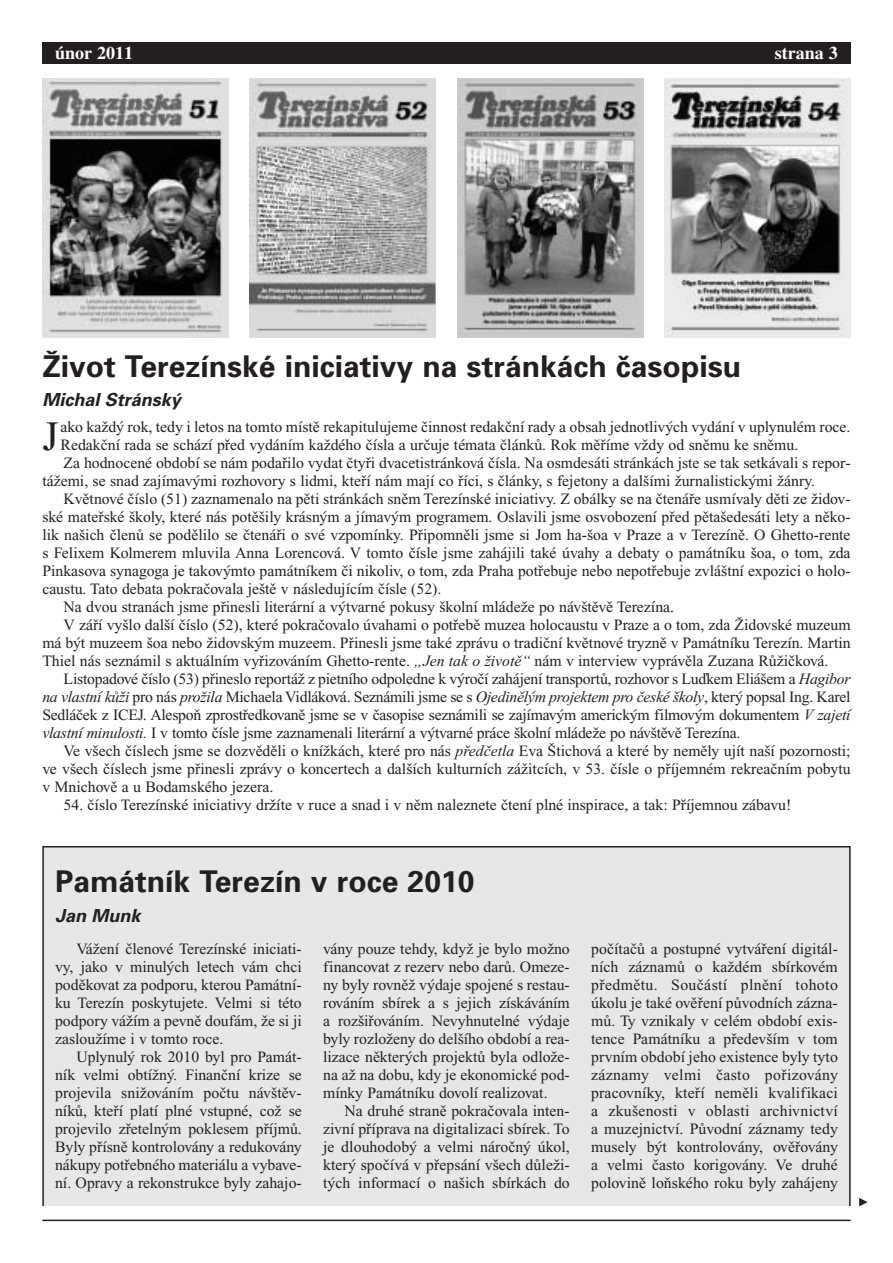
<style>
.page{position:relative;width:893px;height:1263px;background:#fff}
.page>*{position:absolute;margin:0;border:0;box-sizing:border-box;transform-origin:0 0}
.t1{font:41.7px "Times New Roman MTCE";color:#231f1f}
.t2{font:700 30px "Univers CE";color:#231f1f}
.t3{font:italic 700 18px "Univers CE";color:#231f1f}
.t4{font:700 18px "Times CE";color:#fff}
.t5{font:15.75px/18px "Times New Roman MTCE";color:#231f1f;text-align:justify}
.s1{font-style:italic}
</style>
<div class="page">
<div style="left:42px;top:846px;width:809px;height:376px;background:#e6e7e8"></div>
<div style="left:42px;top:43px;width:808px;height:21px;background:#231f1f"></div>
<svg style="left:859px;top:1198px;width:8px;height:8px"></svg>
<img style="left:42px;top:78px;width:187px;height:260px">
<img style="left:249px;top:78px;width:186px;height:260px">
<img style="left:457px;top:78px;width:186px;height:260px">
<img style="left:664px;top:78px;width:186px;height:260px">
<div style="left:19px;top:1206px;width:831px;height:12px;background:#fff"></div>
<p class="t4" style="left:55px;top:46px;width:79px">únor 2011</p>
<p class="t4" style="left:774px;top:46px;width:64px">strana 3</p>
<h2 class="t2" style="left:42px;top:355px;width:700px">Život Terezínské iniciativy na stránkách časopisu</h2>
<p class="t3" style="left:42px;top:393px;width:140px">Michal Stránský</p>
<h1 class="t1" style="left:42px;top:421px;width:18px">J</h1>
<p class="t5" style="left:61px;top:420px;width:791px">ako každý rok, tedy i letos na tomto místě rekapitulujeme činnost redakční rady a obsah jednotlivých vydání v uplynulém roce.</p>
<p class="t5" style="left:61px;top:438px;width:739px">Redakční rada se schází před vydáním každého čísla a určuje témata článků. Rok měříme vždy od sněmu ke sněmu.</p>
<p class="t5" style="left:64px;top:456px;width:788px">Za hodnocené období se nám podařilo vydat čtyři dvacetistránková čísla. Na osmdesáti stránkách jste se tak setkávali s repor-</p>
<p class="t5" style="left:42px;top:474px;width:774px">tážemi, se snad zajímavými rozhovory s lidmi, kteří nám mají co říci, s články, s fejetony a dalšími žurnalistickými žánry.</p>
<p class="t5" style="left:64px;top:492px;width:788px">Květnové číslo (51) zaznamenalo na pěti stránkách sněm Terezínské iniciativy. Z obálky se na čtenáře usmívaly děti ze židov-</p>
<p class="t5" style="left:42px;top:510px;width:809px">ské mateřské školy, které nás potěšily krásným a jímavým programem. Oslavili jsme osvobození před pětašedesáti lety a něko-</p>
<p class="t5" style="left:42px;top:528px;width:809px">lik našich členů se podělilo se čtenáři o své vzpomínky. Připomněli jsme si Jom ha-šoa v Praze a v Terezíně. O Ghetto-rente</p>
<p class="t5" style="left:42px;top:546px;width:809px">s Felixem Kolmerem mluvila Anna Lorencová. V tomto čísle jsme zahájili také úvahy a debaty o památníku šoa, o tom, zda</p>
<p class="t5" style="left:42px;top:564px;width:809px">Pinkasova synagoga je takovýmto památníkem či nikoliv, o tom, zda Praha potřebuje nebo nepotřebuje zvláštní expozici o holo-</p>
<p class="t5" style="left:42px;top:582px;width:400px">caustu. Tato debata pokračovala ještě v následujícím čísle (52).</p>
<p class="t5" style="left:64px;top:600px;width:612px">Na dvou stranách jsme přinesli literární a výtvarné pokusy školní mládeže po návštěvě Terezína.</p>
<p class="t5" style="left:64px;top:618px;width:788px">V září vyšlo další číslo (52), které pokračovalo úvahami o potřebě muzea holocaustu v Praze a o tom, zda Židovské muzeum</p>
<p class="t5" style="left:42px;top:636px;width:809px">má být muzeem šoa nebo židovským muzeem. Přinesli jsme také zprávu o tradiční květnové tryzně v Památníku Terezín. Martin</p>
<p class="t5" style="left:42px;top:654px;width:787px">Thiel nás seznámil s aktuálním vyřizováním Ghetto-rente. <span class="s1">„Jen tak o životě“</span> nám v interview vyprávěla Zuzana Růžičková.</p>
<p class="t5" style="left:64px;top:672px;width:788px">Listopadové číslo (53) přineslo reportáž z pietního odpoledne k výročí zahájení transportů, rozhovor s Luďkem Eliášem a <span class="s1">Hagibor</span></p>
<p class="t5" style="left:42px;top:690px;width:809px"><span class="s1">na vlastní kůži</span> pro nás <span class="s1">prožila</span> Michaela Vidláková. Seznámili jsme se s <span class="s1">Ojedinělým projektem pro české školy</span>, který popsal Ing. Karel</p>
<p class="t5" style="left:42px;top:708px;width:809px">Sedláček z ICEJ. Alespoň zprostředkovaně jsme se v časopise seznámili se zajímavým americkým filmovým dokumentem <span class="s1">V zajetí</span></p>
<p class="t5" style="left:42px;top:726px;width:699px"><span class="s1">vlastní minulosti.</span> I v tomto čísle jsme zaznamenali literární a výtvarné práce školní mládeže po návštěvě Terezína.</p>
<p class="t5" style="left:64px;top:744px;width:788px">Ve všech číslech jsme se dozvěděli o knížkách, které pro nás <span class="s1">předčetla</span> Eva Štichová a které by neměly ujít naší pozornosti;</p>
<p class="t5" style="left:42px;top:762px;width:809px">ve všech číslech jsme přinesli zprávy o koncertech a dalších kulturních zážitcích, v 53. čísle o příjemném rekreačním pobytu</p>
<p class="t5" style="left:42px;top:780px;width:232px">v Mnichově a u Bodamského jezera.</p>
<p class="t5" style="left:64px;top:798px;width:729px">54. číslo Terezínské iniciativy držíte v ruce a snad i v něm naleznete čtení plné inspirace, a tak: Příjemnou zábavu!</p>
<h2 class="t2" style="left:55px;top:871px;width:421px">Památník Terezín v roce 2010</h2>
<p class="t3" style="left:55px;top:909px;width:87px">Jan Munk</p>
<p class="t5" style="left:55px;top:942px;width:248px;text-indent:21px">Vážení členové Terezínské iniciati&shy;vy, jako v minulých letech vám chci poděkovat za podporu, kterou Památní&shy;ku Terezín poskytujete. Velmi si této podpory vážím a pevně doufám, že si ji zasloužíme i v tomto roce.</p>
<p class="t5" style="left:55px;top:1050px;width:248px;text-indent:21px">Uplynulý rok 2010 byl pro Památ&shy;ník velmi obtížný. Finanční krize se projevila snižováním počtu návštěv&shy;níků, kteří platí plné vstupné, což se projevilo zřetelným poklesem příjmů.<br>Byly přísně kontrolovány a redukovány nákupy potřebného materiálu a vybave&shy;ní. Opravy a rekonstrukce byly zahajo-</p>
<p class="t5" style="left:323px;top:942px;width:248px">vány pouze tehdy, když je bylo možno financovat z rezerv nebo darů. Omeze&shy;ny byly rovněž výdaje spojené s restau&shy;rováním sbírek a s jejich získáváním a rozšiřováním. Nevyhnutelné výdaje byly rozloženy do delšího období a rea&shy;lizace některých projektů byla odlože&shy;na až na dobu, kdy je ekonomické pod&shy;mínky Památníku dovolí realizovat.</p>
<p class="t5" style="left:323px;top:1104px;width:248px;text-indent:21px">Na druhé straně pokračovala inten&shy;zivní příprava na digitalizaci sbírek. To je dlouhodobý a velmi náročný úkol, který spočívá v přepsání všech důleži&shy;tých informací o našich sbírkách do</p>
<p class="t5" style="left:591px;top:942px;width:248px">počítačů a postupné vytváření digitál&shy;ních záznamů o každém sbírkovém předmětu. Součástí plnění tohoto úkolu je také ověření původních zázna&shy;mů. Ty vznikaly v celém období exis&shy;tence Památníku a především v tom prvním období jeho existence byly tyto záznamy velmi často pořizovány pracovníky, kteří neměli kvalifikaci a zkušenosti v oblasti archivnictví a muzejnictví. Původní záznamy tedy musely být kontrolovány, ověřovány a velmi často korigovány. Ve druhé polovině loňského roku byly zahájeny</p>
</div>
